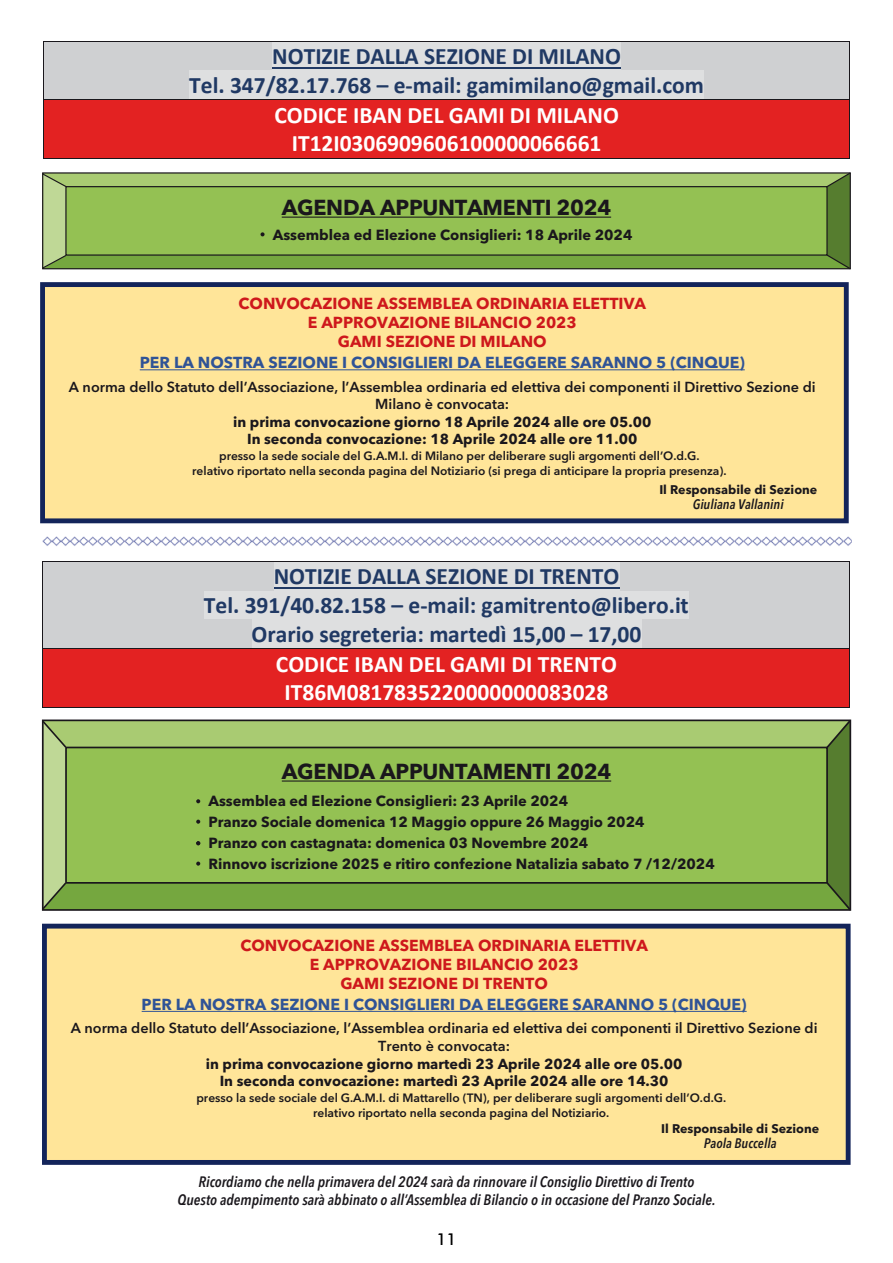
<style>
.page{position:relative;width:893px;height:1263px;background:#fff}
.page>*{position:absolute;margin:0;border:0;box-sizing:border-box;transform-origin:0 0}
.t1{font:700 23.7px/28.8px "Calibri";color:#203964;text-align:center}
.t2{font:700 23.7px/29px "Calibri";color:#fff;text-align:center}
.t3{font:700 21.45px "Avenir Next LT Pro";letter-spacing:-.01em;color:#1a171c}
.t4{font:500 16.5px "Futura BT";color:#000}
.t5{font:700 15.9px/19px "Avenir Next LT Pro";color:#ce181c;text-align:center}
.t6{font:700 15.9px "Avenir Next LT Pro";color:#2f5396}
.t7{font:italic 600 condensed 15px/18px "Avenir Next LT Pro";color:#1a171c;text-align:center}
.t8{font:700 14.55px/20.9px "Avenir Next LT Pro";color:#1a171c}
.t9{font:600 14.4px/17.2px "Avenir Next LT Pro";color:#1a171c;text-align:center}
.t10{font:700 14.4px/17.2px "Avenir Next LT Pro";color:#1a171c;text-align:center}
.t11{font:italic 600 condensed 13.65px "Avenir Next LT Pro";color:#1a171c}
.t12{font:700 12.45px "Avenir Next LT Pro";color:#1a171c}
.t13{font:600 12px/15px "Avenir Next LT Pro";color:#1a171c;text-align:center}
</style>
<div class="page">
<div style="left:52px;top:42px;width:789px;height:29px;background:#cfd0d2"></div>
<div style="left:272px;top:42px;width:349px;height:29px;background:#dedfe0"></div>
<hr style="left:272px;top:67px;width:349px;height:1px;background:#203964">
<div style="left:52px;top:71px;width:789px;height:28px;background:#cfd0d2"></div>
<div style="left:189px;top:71px;width:515px;height:28px;background:#dedfe0"></div>
<hr style="left:43px;top:41px;width:806px;height:1px;background:#1a171c">
<hr style="left:43px;top:42px;width:1px;height:57px;background:#1a171c">
<hr style="left:849px;top:42px;width:1px;height:57px;background:#1a171c">
<div style="left:52px;top:100px;width:789px;height:29px;background:#e32222"></div>
<div style="left:52px;top:129px;width:789px;height:29px;background:#e32222"></div>
<hr style="left:43px;top:99px;width:806px;height:1px;background:#1a171c">
<hr style="left:43px;top:100px;width:1px;height:58px;background:#1a171c">
<hr style="left:43px;top:158px;width:806px;height:1px;background:#1a171c">
<hr style="left:849px;top:100px;width:1px;height:58px;background:#1a171c">
<div style="left:40px;top:282px;width:809px;height:241px;background:#ffe599;border:5px solid #13245a"></div>
<hr style="left:140px;top:369px;width:605px;height:1px;background:#2f5396">
<svg style="left:42px;top:172px;width:809px;height:98px"></svg>
<div style="left:43px;top:562px;width:806px;height:86px;background:#cfd0d2"></div>
<div style="left:274px;top:562px;width:345px;height:29px;background:#dedfe0"></div>
<hr style="left:274px;top:587px;width:345px;height:1px;background:#203964">
<div style="left:204px;top:591px;width:485px;height:28px;background:#dedfe0"></div>
<div style="left:252px;top:619px;width:389px;height:29px;background:#dedfe0"></div>
<hr style="left:43px;top:561px;width:806px;height:1px;background:#1a171c">
<hr style="left:42px;top:562px;width:1px;height:86px;background:#1a171c">
<hr style="left:849px;top:562px;width:1px;height:86px;background:#1a171c">
<div style="left:43px;top:649px;width:806px;height:57px;background:#e32222"></div>
<hr style="left:43px;top:648px;width:806px;height:1px;background:#1a171c">
<hr style="left:42px;top:649px;width:1px;height:58px;background:#1a171c">
<hr style="left:43px;top:707px;width:806px;height:1px;background:#1a171c">
<hr style="left:849px;top:649px;width:1px;height:58px;background:#1a171c">
<img style="left:42px;top:536px;width:809px;height:10px">
<div style="left:42px;top:924px;width:809px;height:241px;background:#ffe599;border:5px solid #13245a"></div>
<hr style="left:142px;top:1011px;width:605px;height:1px;background:#2f5396">
<svg style="left:41px;top:719px;width:811px;height:192px"></svg>
<h1 class="t1" style="left:189px;top:41px;width:516px">NOTIZIE DALLA SEZIONE DI MILANO<br>Tel. 347/82.17.768 – e-mail: gamimilano@gmail.com</h1>
<h1 class="t2" style="left:275px;top:100px;width:346px">CODICE IBAN DEL GAMI DI MILANO<br>IT12I0306909606100000066661</h1>
<h2 class="t3" style="left:282px;top:194px;width:331px">AGENDA APPUNTAMENTI 2024</h2>
<p class="t8" style="left:273px;top:224px;width:361px">Assemblea ed Elezione Consiglieri: 18 Aprile 2024</p>
<h3 class="t5" style="left:239px;top:294px;width:409px">CONVOCAZIONE ASSEMBLEA ORDINARIA ELETTIVA<br>E APPROVAZIONE BILANCIO 2023<br>GAMI SEZIONE DI MILANO</h3>
<h3 class="t6" style="left:140px;top:353px;width:606px">PER LA NOSTRA SEZIONE I CONSIGLIERI DA ELEGGERE SARANNO 5 (CINQUE)</h3>
<p class="t9" style="left:69px;top:378px;width:748px">A norma dello Statuto dell’Associazione, l’Assemblea ordinaria ed elettiva dei componenti il Direttivo Sezione di<br>Milano è convocata:</p>
<p class="t10" style="left:233px;top:413px;width:420px">in prima convocazione giorno 18 Aprile 2024 alle ore 05.00<br>In seconda convocazione: 18 Aprile 2024 alle ore 11.00</p>
<p class="t12" style="left:659px;top:482px;width:159px">Il Responsabile di Sezione</p>
<p class="t11" style="left:693px;top:496px;width:92px">Giuliana Vallanini</p>
<p class="t13" style="left:192px;top:448px;width:536px">presso la sede sociale del G.A.M.I. di Milano per deliberare sugli argomenti dell’O.d.G.<br>relativo riportato nella seconda pagina del Notiziario (si prega di anticipare la propria presenza).</p>
<h1 class="t1" style="left:204px;top:562px;width:486px">NOTIZIE DALLA SEZIONE DI TRENTO<br>Tel. 391/40.82.158 – e-mail: gamitrento@libero.it<br>Orario segreteria: martedì 15,00 – 17,00</h1>
<h1 class="t2" style="left:276px;top:649px;width:343px">CODICE IBAN DEL GAMI DI TRENTO<br>IT86M0817835220000000083028</h1>
<h2 class="t3" style="left:282px;top:758px;width:331px">AGENDA APPUNTAMENTI 2024</h2>
<p class="t8" style="left:208px;top:791px;width:508px">Assemblea ed Elezione Consiglieri: 23 Aprile 2024<br>Pranzo Sociale domenica 12 Maggio oppure 26 Maggio 2024<br>Pranzo con castagnata: domenica 03 Novembre 2024<br>Rinnovo iscrizione 2025 e ritiro confezione Natalizia sabato 7 /12/2024</p>
<h3 class="t5" style="left:240px;top:935px;width:409px">CONVOCAZIONE ASSEMBLEA ORDINARIA ELETTIVA<br>E APPROVAZIONE BILANCIO 2023<br>GAMI SEZIONE DI TRENTO</h3>
<h3 class="t6" style="left:142px;top:994px;width:606px">PER LA NOSTRA SEZIONE I CONSIGLIERI DA ELEGGERE SARANNO 5 (CINQUE)</h3>
<p class="t9" style="left:71px;top:1020px;width:748px">A norma dello Statuto dell’Associazione, l’Assemblea ordinaria ed elettiva dei componenti il Direttivo Sezione di<br>Trento è convocata:</p>
<p class="t10" style="left:206px;top:1055px;width:478px">in prima convocazione giorno martedì 23 Aprile 2024 alle ore 05.00<br>In seconda convocazione: martedì 23 Aprile 2024 alle ore 14.30</p>
<p class="t12" style="left:661px;top:1121px;width:159px">Il Responsabile di Sezione</p>
<p class="t11" style="left:704px;top:1135px;width:74px">Paola Buccella</p>
<p class="t13" style="left:196px;top:1090px;width:531px">presso la sede sociale del G.A.M.I. di Mattarello (TN), per deliberare sugli argomenti dell’O.d.G. relativo riportato nella seconda pagina del Notiziario.</p>
<p class="t7" style="left:178px;top:1172px;width:540px">Ricordiamo che nella primavera del 2024 sarà da rinnovare il Consiglio Direttivo di Trento<br>Questo adempimento sarà abbinato o all’Assemblea di Bilancio o in occasione del Pranzo Sociale.</p>
<h3 class="t4" style="left:436px;top:1229px;width:21px">11</h3>
</div>
